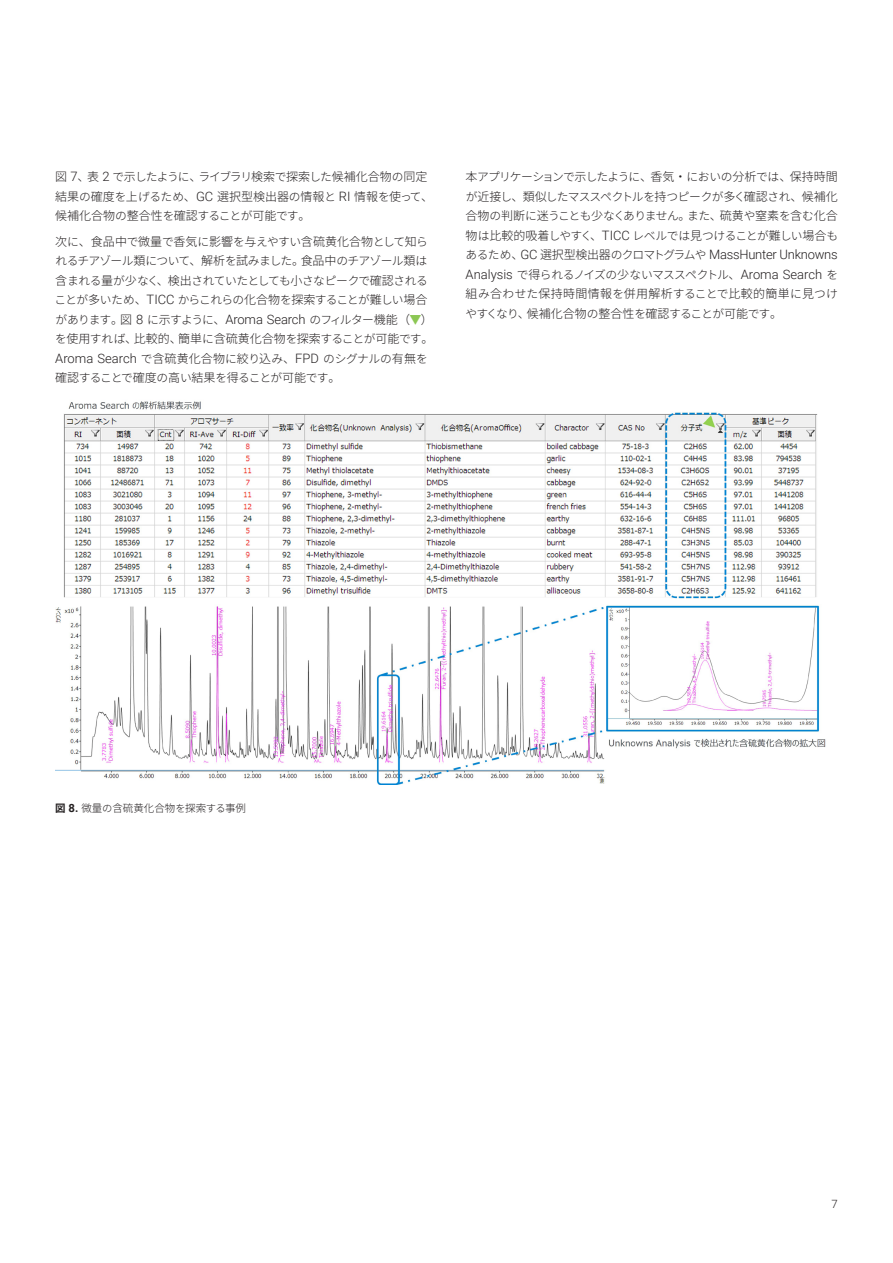
<style>
.page{position:relative;width:893px;height:1263px;background:#fff}
.page>*{position:absolute;margin:0;border:0;box-sizing:border-box;transform-origin:0 0}
.Text{font:300 12.9px/19.5px "Roboto";letter-spacing:-.02em;color:#231f20}
.Text-2{font:300 12.9px "Roboto";color:#231f20}
.Text-3{font:300 12px/19.5px "Noto Sans CJ Kjp";color:#231f20}
.Text-4{font:300 12px "Noto Sans CJ Kjp";letter-spacing:.03em;color:#231f20}
.Text-5{font:300 11.7px/19.5px "Noto Sans CJ Kjp";letter-spacing:-.07em;color:#231f20;text-align:justify}
.t1{font:300 11.4px "Roboto";color:#231f20}
.t2{font:300 10.5px "Noto Sans CJ Kjp";color:#231f20}
.s1{font-family:"Roboto";font-size:12.9px}
.s2{font-size:11.7px}
.s3{font-size:12px}
.s4{font-size:12px;color:#8cc754}
.s5{font-family:"Noto Sans CJ Kjp";font-size:11.7px}
.s6{font-family:"Noto Sans CJ Kjp";font-size:12px}
.s7{font-weight:700}
.s8{font-family:"Roboto";font-weight:700;font-size:11.4px}
.s9{font-size:10.35px}
</style>
<div class="page">
<img style="left:55px;top:401px;width:771px;height:384px">
<p class="Text-3" style="left:55px;top:168px;width:379px">図 <span class="s1">7</span>、表 <span class="s1">2</span> <span class="s2">で</span>示<span class="s2">したように</span>、<span class="s2">ライブラリ</span>検索<span class="s2">で</span>探索<span class="s2">した</span>候補化合物<span class="s2">の</span>同定結果<span class="s2">の</span>確度<span class="s2">を</span>上<span class="s2">げるため</span>、<span class="s1">GC</span> 選択型検出器<span class="s2">の</span>情報<span class="s2">と</span> <span class="s1">RI</span> 情報<span class="s2">を</span>使<span class="s2">って</span>、候補化合物<span class="s2">の</span>整合性<span class="s2">を</span>確認<span class="s2">することが</span>可能<span class="s2">です</span>。</p>
<p class="Text-3" style="left:55px;top:232px;width:374px">次<span class="s2">に</span>、食品中<span class="s2">で</span>微量<span class="s2">で</span>香気<span class="s2">に</span>影響<span class="s2">を</span>与<span class="s2">えやすい</span>含硫黄化合物<span class="s2">として</span>知<span class="s2">ら</span></p>
<p class="Text-5" style="left:55px;top:252px;width:380px;text-align:left">れるチアゾール<span class="s3">類</span>について<span class="s3">、解析</span>を<span class="s3">試</span>みました<span class="s3">。食品中</span>のチアゾール<span class="s3">類</span>は<span class="s3">含</span>まれる<span class="s3">量</span>が<span class="s3">少</span>なく<span class="s3">、検出</span>されていたとしても<span class="s3">小</span>さなピークで<span class="s3">確認</span>されることが<span class="s3">多</span>いため<span class="s3">、</span><span class="s1">TICC</span> からこれらの<span class="s3">化合物</span>を<span class="s3">探索</span>することが<span class="s3">難</span>しい<span class="s3">場合</span>があります<span class="s3">。図</span> <span class="s1">8</span> に<span class="s3">示</span>すように<span class="s3">、</span><span class="s1">Aroma Search</span> のフィルター<span class="s3">機能（</span><span class="s4">▼</span><span class="s3">）</span></p>
<p class="Text-3" style="left:55px;top:330px;width:380px"><span class="s2">を</span>使用<span class="s2">すれば</span>、比較的、簡単<span class="s2">に</span>含硫黄化合物<span class="s2">を</span>探索<span class="s2">することが</span>可能<span class="s2">です</span>。</p>
<p class="Text-2" style="left:55px;top:349px;width:374px">Aroma Search <span class="s5">で</span><span class="s6">含硫黄化合物</span><span class="s5">に</span><span class="s6">絞</span><span class="s5">り</span><span class="s6">込</span><span class="s5">み</span><span class="s6">、</span>FPD <span class="s5">のシグナルの</span><span class="s6">有無</span><span class="s5">を</span></p>
<p class="Text-5" style="left:55px;top:369px;width:287px"><span class="s3">確認</span>することで<span class="s3">確度</span>の<span class="s3">高</span>い<span class="s3">結果</span>を<span class="s3">得</span>ることが<span class="s3">可能</span>です<span class="s3">。</span></p>
<p class="Text-5" style="left:466px;top:168px;width:374px"><span class="s3">本</span>アプリケーションで<span class="s3">示</span>したように<span class="s3">、香気・</span>においの<span class="s3">分析</span>では<span class="s3">、保持時間</span>が<span class="s3">近接</span>し<span class="s3">、類似</span>したマススペクトルを<span class="s3">持</span>つピークが<span class="s3">多</span>く<span class="s3">確認</span>され<span class="s3">、候補化合物</span>の<span class="s3">判断</span>に<span class="s3">迷</span>うことも<span class="s3">少</span>なくありません<span class="s3">。</span>また<span class="s3">、硫黄</span>や<span class="s3">窒素</span>を<span class="s3">含</span>む<span class="s3">化合物</span>は<span class="s3">比較的吸着</span>しやすく<span class="s3">、</span><span class="s1">TICC</span> レベルでは<span class="s3">見</span>つけることが<span class="s3">難</span>しい<span class="s3">場合</span>も</p>
<p class="Text" style="left:466px;top:245px;width:374px"><span class="s5">あるため</span><span class="s6">、</span>GC <span class="s6">選択型検出器</span><span class="s5">のクロマトグラムや</span> MassHunter Unknowns<br>Analysis <span class="s5">で</span><span class="s6">得</span><span class="s5">られるノイズの</span><span class="s6">少</span><span class="s5">ないマススペクトル</span><span class="s6">、</span>Aroma Search <span class="s5">を</span></p>
<p class="Text-4" style="left:466px;top:287px;width:374px">組<span class="s2">み</span>合<span class="s2">わせた</span>保持時間情報<span class="s2">を</span>併用解析<span class="s2">することで</span>比較的簡単<span class="s2">に</span>見<span class="s2">つけ</span></p>
<p class="Text-5" style="left:465px;top:304px;width:318px">やすくなり<span class="s3">、候補化合物</span>の<span class="s3">整合性</span>を<span class="s3">確認</span>することが<span class="s3">可能</span>です<span class="s3">。</span></p>
<p class="t2" style="left:55px;top:802px;width:192px"><span class="s7">図</span> <span class="s8">8.</span> 微量<span class="s9">の</span>含硫黄化合物<span class="s9">を</span>探索<span class="s9">する</span>事例</p>
<p class="t1" style="left:831px;top:1196px;width:8px">7</p>
</div>
